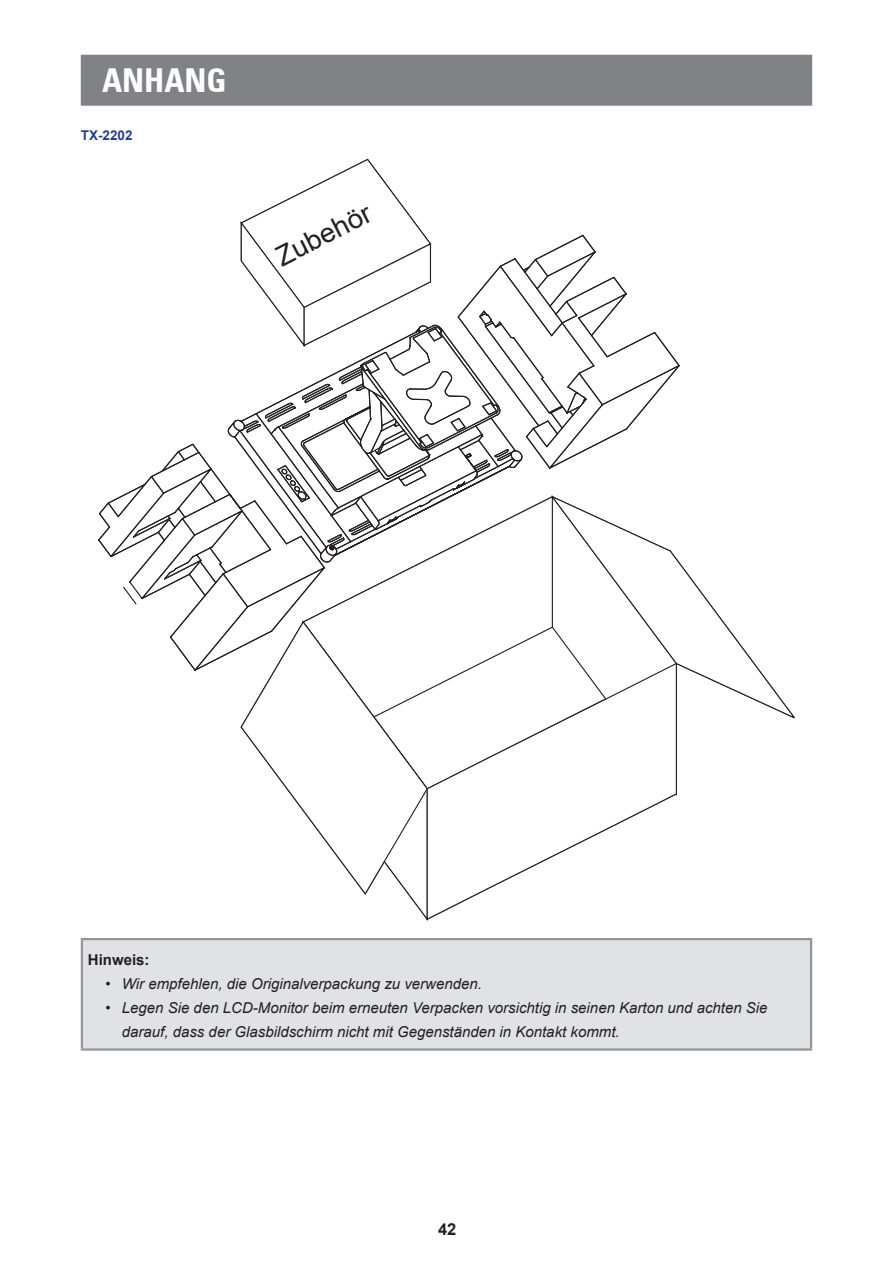
<style>
.page{position:relative;width:893px;height:1263px;background:#fff}
.page>*{position:absolute;margin:0;border:0;box-sizing:border-box;transform-origin:0 0}
.t1{font:700 condensed 33px "Univers 67";color:#fff}
.Numbered{font:27.75px "Arial";color:#231f20}
.t2{font:700 16.5px "Arial";color:#231f20}
.t3{font:italic 15px/24px "Arial";color:#231f20}
.Body{font:700 15px "Arial";color:#231f20}
.Body-2{font:700 13.5px "Arial";color:#253f8e}
</style>
<div class="page">
<div style="left:81px;top:55px;width:731px;height:51px;background:#808285;border:2px solid #808285"></div>
<svg style="left:681px;top:564px;width:114px;height:155px"></svg>
<svg style="left:240px;top:672px;width:186px;height:224px"></svg>
<svg style="left:426px;top:672px;width:251px;height:249px"></svg>
<svg style="left:98px;top:234px;width:583px;height:438px"></svg>
<svg style="left:227px;top:325px;width:296px;height:238px"></svg>
<svg style="left:233px;top:327px;width:290px;height:228px"></svg>
<svg style="left:240px;top:159px;width:192px;height:190px"></svg>
<div style="left:82px;top:939px;width:729px;height:110px;background:#e1e2e4"></div>
<hr style="left:81px;top:938px;width:731px;height:2px;background:#939598">
<hr style="left:81px;top:940px;width:2px;height:108px;background:#939598">
<hr style="left:810px;top:940px;width:2px;height:108px;background:#939598">
<hr style="left:81px;top:1048px;width:731px;height:3px;background:#939598">
<h1 class="t1" style="left:102px;top:60px;width:126px">ANHANG</h1>
<p class="Body-2" style="left:81px;top:125px;width:53px">TX-2202</p>
<p class="Numbered" style="left:269px;top:241px;width:105px;rotate:-27deg">Zubehör</p>
<p class="Body" style="left:88px;top:949px;width:63px">Hinweis:</p>
<p class="t3" style="left:105px;top:972px;width:378px">• Wir empfehlen, die Originalverpackung zu verwenden.</p>
<p class="t3" style="left:122px;top:996px;width:647px;text-indent:-16px">• Legen Sie den LCD-Monitor beim erneuten Verpacken vorsichtig in seinen Karton und achten Sie darauf, dass der Glasbildschirm nicht mit Gegenständen in Kontakt kommt.</p>
<p class="t2" style="left:438px;top:1217px;width:20px">42</p>
</div>
